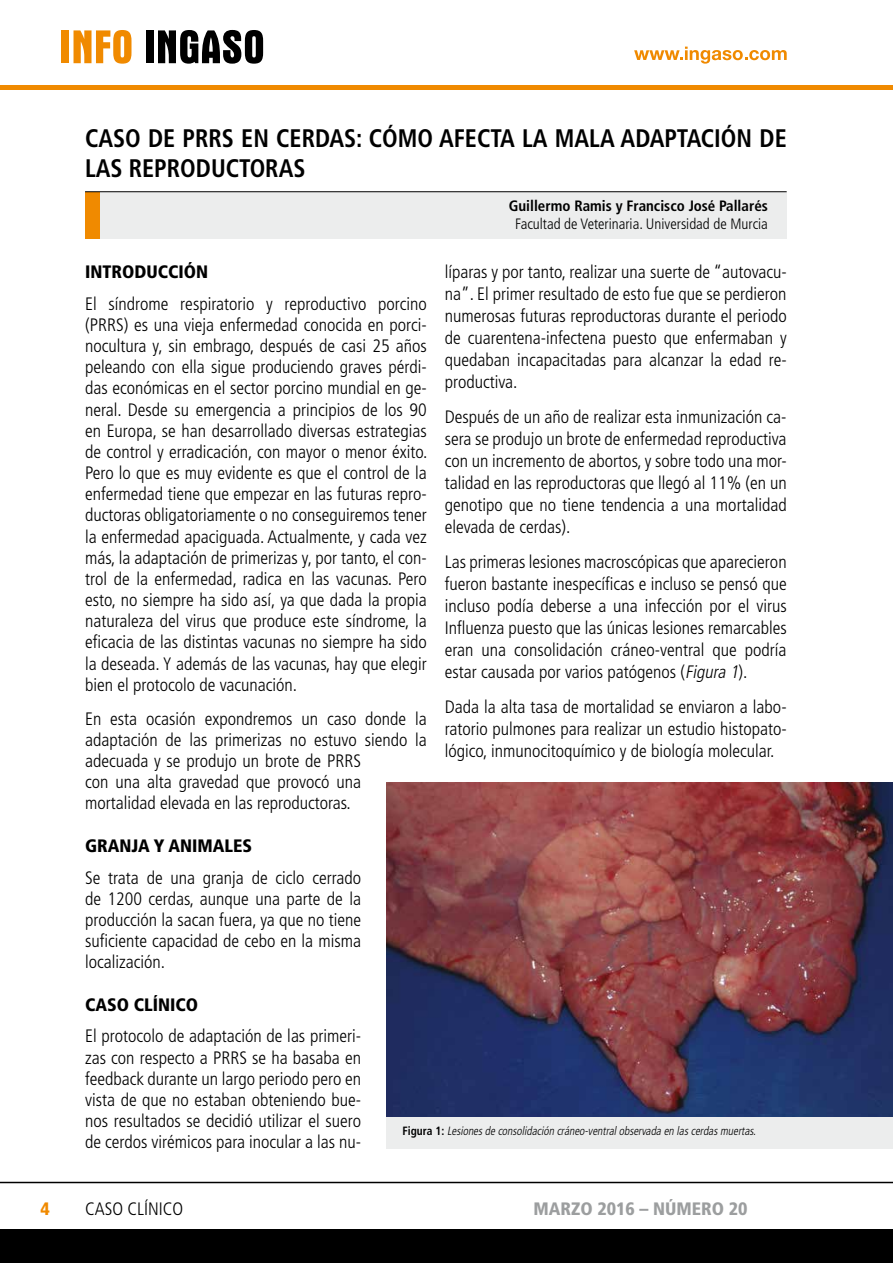
<style>
.page{position:relative;width:893px;height:1263px;background:#fff}
.page>*{position:absolute;margin:0;border:0;box-sizing:border-box;transform-origin:0 0}
.t1{font:700 condensed 25.35px/30.5px "Frutiger";color:#000;scale:.95 1}
.t2{font:300 condensed 18px/21.1px "Frutiger";color:#000;text-align:justify}
.t3{font:900 condensed 18px "Frutiger";color:#000}
.t4{font:900 condensed 18px "Frutiger";color:#9c9e9f}
.t5{font:900 condensed 18px "Frutiger";color:#f08a00}
.t6{font:300 condensed 15px "Frutiger";color:#000}
.t7{font:700 condensed 15px "Frutiger";color:#000}
.t8{font:italic 300 condensed 12px "Frutiger";color:#000;scale:.95 1}
.s1{font-style:italic}
.s2{font-weight:700;font-style:normal}
</style>
<div class="page">
<hr style="left:0;top:85px;width:893px;height:4px;background:#f08a00">
<div style="left:62px;top:30px;width:7px;height:33px;background:#f08a00"></div>
<svg style="left:74px;top:30px;width:57px;height:34px"></svg>
<div style="left:146px;top:30px;width:7px;height:33px;background:#000"></div>
<svg style="left:158px;top:30px;width:105px;height:34px"></svg>
<div style="left:0;top:1229px;width:893px;height:34px;background:#000"></div>
<hr style="left:0;top:1182px;width:893px;height:1px;background:#000">
<svg style="left:634px;top:47px;width:153px;height:17px"></svg>
<div style="left:85px;top:192px;width:702px;height:47px;background:#eceded"></div>
<div style="left:85px;top:192px;width:15px;height:47px;background:#f08a00"></div>
<hr style="left:85px;top:191px;width:702px;height:1px;background:#000">
<img style="left:387px;top:783px;width:506px;height:334px">
<div style="left:387px;top:1117px;width:506px;height:31px;background:#eceded"></div>
<h1 class="t1" style="left:85px;top:123px;width:740px">CASO DE PRRS EN CERDAS: CÓMO AFECTA LA MALA ADAPTACIÓN DE<br>LAS REPRODUCTORAS</h1>
<p class="t7" style="left:509px;top:197px;width:261px">Guillermo Ramis y Francisco José Pallarés</p>
<p class="t6" style="left:515px;top:216px;width:254px">Facultad de Veterinaria. Universidad de Murcia</p>
<p class="t3" style="left:85px;top:261px;width:125px">INTRODUCCIÓN</p>
<p class="t2" style="left:85px;top:293px;width:344px">El síndrome respiratorio y reproductivo porcino (PRRS) es una vieja enfermedad conocida en porci&shy;nocultura y, sin embrago, después de casi 25 años peleando con ella sigue produciendo graves pérdi&shy;das económicas en el sector porcino mundial en ge&shy;neral. Desde su emergencia a principios de los 90 en Europa, se han desarrollado diversas estrategias de control y erradicación, con mayor o menor éxito.<br>Pero lo que es muy evidente es que el control de la enfermedad tiene que empezar en las futuras repro&shy;ductoras obligatoriamente o no conseguiremos tener la enfermedad apaciguada. Actualmente, y cada vez más, la adaptación de primerizas y, por tanto, el con&shy;trol de la enfermedad, radica en las vacunas. Pero esto, no siempre ha sido así, ya que dada la propia naturaleza del virus que produce este síndrome, la eficacia de las distintas vacunas no siempre ha sido la deseada. Y además de las vacunas, hay que elegir bien el protocolo de vacunación.</p>
<p class="t2" style="left:85px;top:708px;width:343px;text-align:left">En esta ocasión expondremos un caso donde la adaptación de las primerizas no estuvo siendo la adecuada y se produjo un brote de PRRS<br>con una alta gravedad que provocó una mortalidad elevada en las reproductoras.</p>
<p class="t3" style="left:85px;top:835px;width:169px">GRANJA Y ANIMALES</p>
<p class="t2" style="left:85px;top:867px;width:278px">Se trata de una granja de ciclo cerrado de 1200 cerdas, aunque una parte de la producción la sacan fuera, ya que no tiene suficiente capacidad de cebo en la misma localización.</p>
<p class="t3" style="left:85px;top:993px;width:114px">CASO CLÍNICO</p>
<p class="t2" style="left:85px;top:1026px;width:278px">El protocolo de adaptación de las primeri&shy;zas con respecto a PRRS se ha basaba en feedback durante un largo periodo pero en vista de que no estaban obteniendo bue&shy;nos resultados se decidió utilizar el suero de cerdos virémicos para inocular a las nu-</p>
<p class="t2" style="left:445px;top:261px;width:343px;line-height:22px">líparas y por tanto, realizar una suerte de “autovacu&shy;na”. El primer resultado de esto fue que se perdieron numerosas futuras reproductoras durante el periodo de cuarentena-infectena puesto que enfermaban y quedaban incapacitadas para alcanzar la edad re&shy;productiva.</p>
<p class="t2" style="left:445px;top:406px;width:343px;line-height:22px">Después de un año de realizar esta inmunización ca&shy;sera se produjo un brote de enfermedad reproductiva con un incremento de abortos, y sobre todo una mor&shy;talidad en las reproductoras que llegó al 11% (en un genotipo que no tiene tendencia a una mortalidad elevada de cerdas).</p>
<p class="t2" style="left:445px;top:551px;width:343px;line-height:22px">Las primeras lesiones macroscópicas que aparecieron fueron bastante inespecíficas e incluso se pensó que incluso podía deberse a una infección por el virus Influenza puesto que las únicas lesiones remarcables eran una consolidación cráneo-ventral que podría estar causada por varios patógenos (<span class="s1">Figura 1</span>).</p>
<p class="t2" style="left:445px;top:696px;width:343px;line-height:22px">Dada la alta tasa de mortalidad se enviaron a labo&shy;ratorio pulmones para realizar un estudio histopato&shy;lógico, inmunocitoquímico y de biología molecular.</p>
<p class="t8" style="left:403px;top:1124px;width:376px"><span class="s2">F i g u r a 1 :</span> Lesionesde consolidación cráneo-ventralobservada en lascerdasmuertas.</p>
<p class="t5" style="left:40px;top:1198px;width:11px">4</p>
<p class="t2" style="left:85px;top:1199px;width:100px">CASO CLÍNICO</p>
<p class="t4" style="left:533px;top:1198px;width:216px">MARZO 2016 – NÚMERO 20</p>
</div>
